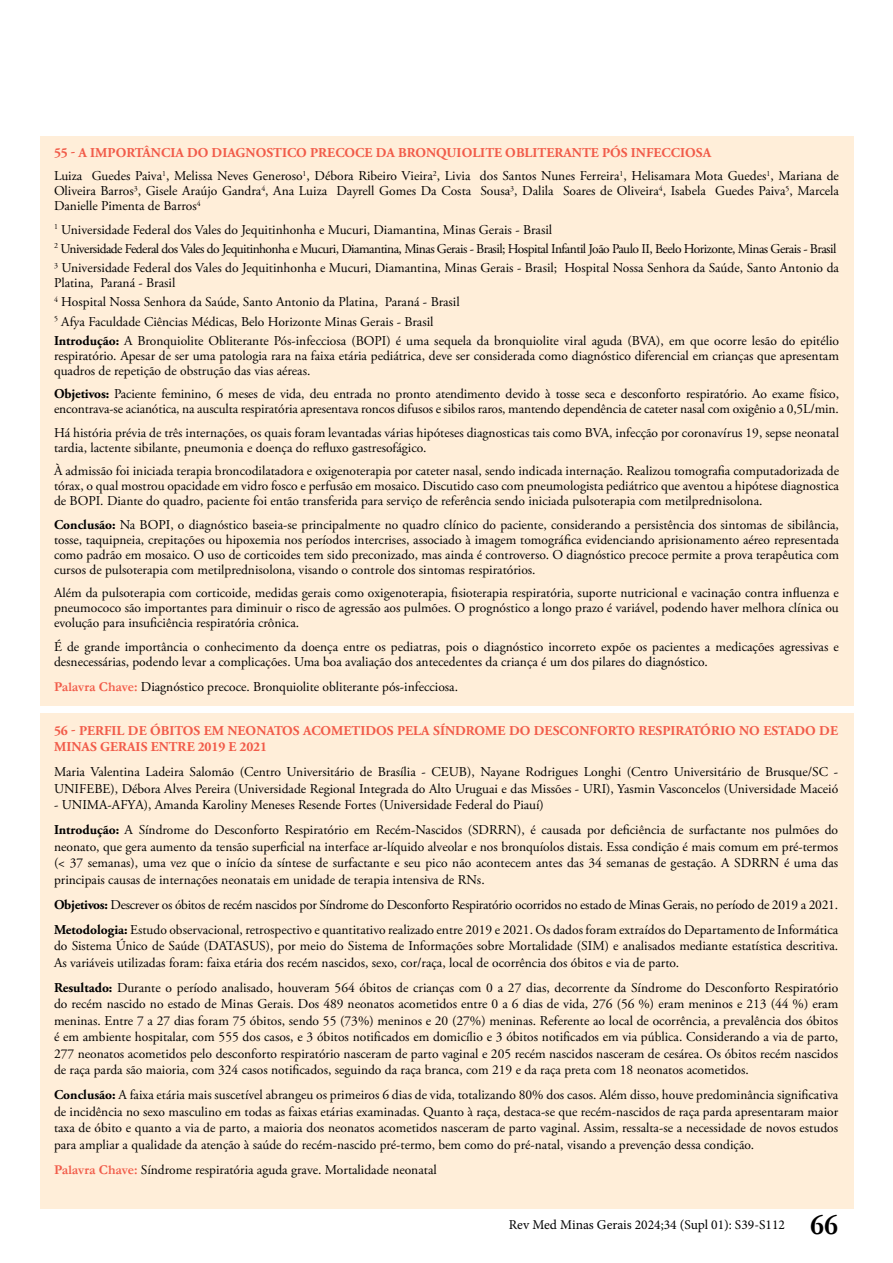
<style>
.page{position:relative;width:893px;height:1263px;background:#fff}
.page>*{position:absolute;margin:0;border:0;box-sizing:border-box;transform-origin:0 0}
.t1{font:700 30px "Garamond";color:#000}
.t2{font:13.5px/15px "Adobe Garamond Pro";color:#000}
.t3{font:700 13.5px/16.5px "Adobe Garamond Pro";letter-spacing:.005em;color:#f15b49}
.t4{font:13.5px "Minion Pro";color:#000}
.s1{font-weight:700;color:#f15b49}
.s2{font-weight:700}
.s3{font-family:"Garamond";font-weight:700;color:#f15b49}
</style>
<div class="page">
<div style="left:40px;top:714px;width:813px;height:495px;background:#ffeed9"></div>
<div style="left:40px;top:136px;width:813px;height:570px;background:#ffeed9"></div>
<p class="t2" style="left:54px;top:141px;width:786px;line-height:23.5px"><span class="s1">55 - A IMPORTÂNCIA DO DIAGNOSTICO PRECOCE DA BRONQUIOLITE OBLITERANTE PÓS INFECCIOSA<br></span>Luiza Guedes Paiva<sup>1</sup>, Melissa Neves Generoso<sup>1</sup>, Débora Ribeiro Vieira<sup>2</sup>, Livia dos Santos Nunes Ferreira<sup>1</sup>, Helisamara Mota Guedes<sup>1</sup>, Mariana de</p>
<p class="t2" style="left:54px;top:184px;width:786px">Oliveira Barros<sup>3</sup>, Gisele Araújo Gandra<sup>4</sup>, Ana Luiza Dayrell Gomes Da Costa Sousa<sup>3</sup>, Dalila Soares de Oliveira<sup>4</sup>, Isabela Guedes Paiva<sup>5</sup>, Marcela<br>Danielle Pimenta de Barros<sup>4</sup></p>
<p class="t2" style="left:54px;top:220px;width:786px;line-height:19.2px"><sup>1</sup> Universidade Federal dos Vales do Jequitinhonha e Mucuri, Diamantina, Minas Gerais - Brasil<br><sup>2</sup> Universidade Federal dos Vales do Jequitinhonha e Mucuri, Diamantina, Minas Gerais - Brasil; Hospital Infantil João Paulo II, Beelo Horizonte, Minas Gerais - Brasil<br><sup>3</sup> Universidade Federal dos Vales do Jequitinhonha e Mucuri, Diamantina, Minas Gerais - Brasil; Hospital Nossa Senhora da Saúde, Santo Antonio da</p>
<p class="t2" style="left:54px;top:274px;width:786px;line-height:19.2px">Platina, Paraná - Brasil<br><sup>4</sup> Hospital Nossa Senhora da Saúde, Santo Antonio da Platina, Paraná - Brasil<br><sup>5</sup> Afya Faculdade Ciências Médicas, Belo Horizonte Minas Gerais - Brasil<br><span class="s2">Introdução:</span> A Bronquiolite Obliterante Pós-infecciosa (BOPI) é uma sequela da bronquiolite viral aguda (BVA), em que ocorre lesão do epitélio</p>
<p class="t2" style="left:54px;top:348px;width:786px">respiratório. Apesar de ser uma patologia rara na faixa etária pediátrica, deve ser considerada como diagnóstico diferencial em crianças que apresentam quadros de repetição de obstrução das vias aéreas.</p>
<p class="t2" style="left:54px;top:387px;width:786px"><span class="s2">Objetivos:</span> Paciente feminino, 6 meses de vida, deu entrada no pronto atendimento devido à tosse seca e desconforto respiratório. Ao exame físico, encontrava-se acianótica, na ausculta respiratória apresentava roncos difusos e sibilos raros, mantendo dependência de cateter nasal com oxigênio a 0,5L/min.</p>
<p class="t2" style="left:54px;top:425px;width:786px">Há história prévia de três internações, os quais foram levantadas várias hipóteses diagnosticas tais como BVA, infecção por coronavírus 19, sepse neonatal tardia, lactente sibilante, pneumonia e doença do refluxo gastresofágico.</p>
<p class="t2" style="left:54px;top:464px;width:786px;text-align:justify">À admissão foi iniciada terapia broncodilatadora e oxigenoterapia por cateter nasal, sendo indicada internação. Realizou tomografia computadorizada de tórax, o qual mostrou opacidade em vidro fosco e perfusão em mosaico. Discutido caso com pneumologista pediátrico que aventou a hipótese diagnostica de BOPI. Diante do quadro, paciente foi então transferida para serviço de referência sendo iniciada pulsoterapia com metilprednisolona.</p>
<p class="t2" style="left:54px;top:517px;width:786px;text-align:justify"><span class="s2">Conclusão:</span> Na BOPI, o diagnóstico baseia-se principalmente no quadro clínico do paciente, considerando a persistência dos sintomas de sibilância, tosse, taquipneia, crepitações ou hipoxemia nos períodos intercrises, associado à imagem tomográfica evidenciando aprisionamento aéreo representada como padrão em mosaico. O uso de corticoides tem sido preconizado, mas ainda é controverso. O diagnóstico precoce permite a prova terapêutica com cursos de pulsoterapia com metilprednisolona, visando o controle dos sintomas respiratórios.</p>
<p class="t2" style="left:54px;top:586px;width:786px;text-align:justify">Além da pulsoterapia com corticoide, medidas gerais como oxigenoterapia, fisioterapia respiratória, suporte nutricional e vacinação contra influenza e pneumococo são importantes para diminuir o risco de agressão aos pulmões. O prognóstico a longo prazo é variável, podendo haver melhora clínica ou evolução para insuficiência respiratória crônica.</p>
<p class="t2" style="left:54px;top:639px;width:786px">É de grande importância o conhecimento da doença entre os pediatras, pois o diagnóstico incorreto expõe os pacientes a medicações agressivas e desnecessárias, podendo levar a complicações. Uma boa avaliação dos antecedentes da criança é um dos pilares do diagnóstico.</p>
<p class="t2" style="left:54px;top:679px;width:406px"><span class="s3">Palavra Chave:</span> Diagnóstico precoce. Bronquiolite obliterante pós-infecciosa.</p>
<p class="t3" style="left:54px;top:722px;width:786px">56 - PERFIL DE ÓBITOS EM NEONATOS ACOMETIDOS PELA SÍNDROME DO DESCONFORTO RESPIRATÓRIO NO ESTADO DE<br>MINAS GERAIS ENTRE 2019 E 2021</p>
<p class="t2" style="left:54px;top:764px;width:786px;line-height:16.5px">Maria Valentina Ladeira Salomão (Centro Universitário de Brasília - CEUB), Nayane Rodrigues Longhi (Centro Universitário de Brusque/SC -<br>UNIFEBE), Débora Alves Pereira (Universidade Regional Integrada do Alto Uruguai e das Missões - URI), Yasmin Vasconcelos (Universidade Maceió</p>
<p class="t2" style="left:54px;top:793px;width:786px;line-height:25px">- UNIMA-AFYA), Amanda Karoliny Meneses Resende Fortes (Universidade Federal do Piauí)<br><span class="s2">Introdução:</span> A Síndrome do Desconforto Respiratório em Recém-Nascidos (SDRRN), é causada por deficiência de surfactante nos pulmões do</p>
<p class="t2" style="left:54px;top:839px;width:786px;line-height:16.5px;text-align:justify">neonato, que gera aumento da tensão superficial na interface ar-líquido alveolar e nos bronquíolos distais. Essa condição é mais comum em pré-termos (&lt; 37 semanas), uma vez que o início da síntese de surfactante e seu pico não acontecem antes das 34 semanas de gestação. A SDRRN é uma das principais causas de internações neonatais em unidade de terapia intensiva de RNs.</p>
<p class="t2" style="left:54px;top:892px;width:786px;line-height:25px"><span class="s2">Objetivos:</span> Descrever os óbitos de recém nascidos por Síndrome do Desconforto Respiratório ocorridos no estado de Minas Gerais, no período de 2019 a 2021.<br><span class="s2">Metodologia:</span> Estudo observacional, retrospectivo e quantitativo realizado entre 2019 e 2021. Os dados foram extraídos do Departamento de Informática</p>
<p class="t2" style="left:54px;top:938px;width:786px;line-height:16.5px">do Sistema Único de Saúde (DATASUS), por meio do Sistema de Informações sobre Mortalidade (SIM) e analisados mediante estatística descritiva.<br>As variáveis utilizadas foram: faixa etária dos recém nascidos, sexo, cor/raça, local de ocorrência dos óbitos e via de parto.</p>
<p class="t2" style="left:54px;top:980px;width:786px;line-height:16.5px;text-align:justify"><span class="s2">Resultado:</span> Durante o período analisado, houveram 564 óbitos de crianças com 0 a 27 dias, decorrente da Síndrome do Desconforto Respiratório do recém nascido no estado de Minas Gerais. Dos 489 neonatos acometidos entre 0 a 6 dias de vida, 276 (56 %) eram meninos e 213 (44 %) eram meninas. Entre 7 a 27 dias foram 75 óbitos, sendo 55 (73%) meninos e 20 (27%) meninas. Referente ao local de ocorrência, a prevalência dos óbitos é em ambiente hospitalar, com 555 dos casos, e 3 óbitos notificados em domicílio e 3 óbitos notificados em via pública. Considerando a via de parto, 277 neonatos acometidos pelo desconforto respiratório nasceram de parto vaginal e 205 recém nascidos nasceram de cesárea. Os óbitos recém nascidos de raça parda são maioria, com 324 casos notificados, seguindo da raça branca, com 219 e da raça preta com 18 neonatos acometidos.</p>
<p class="t2" style="left:54px;top:1087px;width:786px;line-height:16.5px;text-align:justify"><span class="s2">Conclusão:</span> A faixa etária mais suscetível abrangeu os primeiros 6 dias de vida, totalizando 80% dos casos. Além disso, houve predominância significativa de incidência no sexo masculino em todas as faixas etárias examinadas. Quanto à raça, destaca-se que recém-nascidos de raça parda apresentaram maior taxa de óbito e quanto a via de parto, a maioria dos neonatos acometidos nasceram de parto vaginal. Assim, ressalta-se a necessidade de novos estudos para ampliar a qualidade da atenção à saúde do recém-nascido pré-termo, bem como do pré-natal, visando a prevenção dessa condição.</p>
<p class="t2" style="left:54px;top:1162px;width:384px"><span class="s3">Palavra Chave:</span> Síndrome respiratória aguda grave. Mortalidade neonatal</p>
<p class="t4" style="left:509px;top:1216px;width:278px">Rev Med Minas Gerais 2024;34 (Supl 01): S39-S112</p>
<h1 class="t1" style="left:810px;top:1204px;width:30px">66</h1>
</div>
